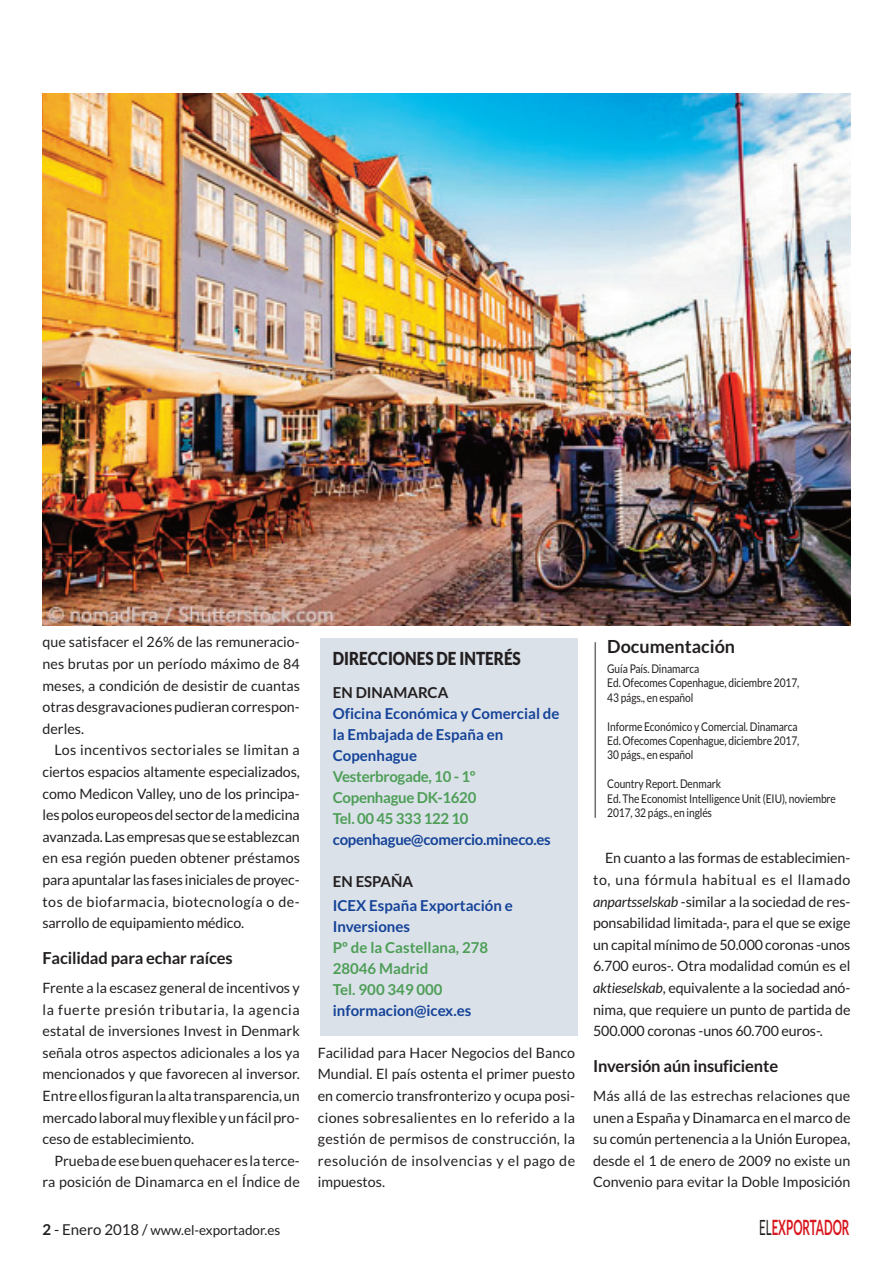
<style>
.page{position:relative;width:893px;height:1263px;background:#fff}
.page>*{position:absolute;margin:0;border:0;box-sizing:border-box;transform-origin:0 0}
.t1{font:700 21px "Lato";color:#d8171f;scale:.55 1}
.t2{font:900 18px "Lato";color:#231f20;scale:.85 1}
.t3{font:700 18px "Lato";color:#231f20}
.t4{font:700 16.5px "Lato";letter-spacing:-.01em;color:#231f20}
.t5{font:700 15px/21px "Lato";letter-spacing:-.02em;color:#154398}
.t6{font:700 15px/21px "Lato";color:#4e9e57}
.t7{font:700 15px/24px "Lato";color:#154398}
.t8{font:14.25px/21.6px "Lato";color:#231f20;text-align:justify}
.t9{font:14.25px "Lato";letter-spacing:.045em;color:#231f20}
.t10{font:14.25px "Lato";letter-spacing:.025em;color:#231f20}
.t11{font:14.25px "Lato";letter-spacing:.035em;color:#231f20}
.t12{font:13.5px "Lato";color:#231f20}
.t13{font:12px/14.4px "Lato";letter-spacing:-.01em;color:#231f20;scale:.85 1}
.s1{color:#231f20}
.s2{color:#4e9e57}
.s3{color:#154398}
.s4{font-style:italic}
.s5{font-weight:700;font-size:15px}
.s6{font-size:15px}
.s7{font-weight:400;color:#231f20}
</style>
<div class="page">
<div style="left:321px;top:639px;width:257px;height:397px;background:#dae1e9"></div>
<hr style="left:594px;top:642px;width:2px;height:176px;background:#6c6d70">
<img style="left:43px;top:93px;width:807px;height:532px">
<p class="t8" style="left:43px;top:633px;width:259px">que satisfacer el 26% de las remuneracio-</p>
<p class="t8" style="left:43px;top:654px;width:259px">nes brutas por un período máximo de 84</p>
<p class="t8" style="left:43px;top:676px;width:259px">meses, a condición de desistir de cuantas</p>
<p class="t8" style="left:43px;top:697px;width:259px">otras desgravaciones pudieran correspon-</p>
<p class="t8" style="left:43px;top:719px;width:43px">derles.</p>
<p class="t10" style="left:55px;top:745px;width:247px">Los incentivos sectoriales se limitan a</p>
<p class="t8" style="left:43px;top:762px;width:259px">ciertos espacios altamente especializados,</p>
<p class="t8" style="left:43px;top:784px;width:259px">como Medicon Valley, uno de los principa-</p>
<p class="t8" style="left:43px;top:805px;width:259px">les polos europeos del sector de la medicina</p>
<p class="t8" style="left:43px;top:827px;width:259px">avanzada. Las empresas que se establezcan</p>
<p class="t8" style="left:43px;top:849px;width:259px">en esa región pueden obtener préstamos</p>
<p class="t8" style="left:43px;top:870px;width:259px">para apuntalar las fases iniciales de proyec-</p>
<p class="t11" style="left:43px;top:896px;width:259px">tos de biofarmacia, biotecnología o de -</p>
<p class="t8" style="left:43px;top:913px;width:203px">sarrollo de equipamiento médico.</p>
<p class="t4" style="left:43px;top:952px;width:192px">Facilidad para echar raíces</p>
<p class="t8" style="left:43px;top:978px;width:259px">Frente a la escasez general de incentivos y</p>
<p class="t9" style="left:43px;top:1004px;width:259px">la fuerte presión tributaria, la agencia</p>
<p class="t8" style="left:43px;top:1021px;width:259px">estatal de inversiones Invest in Denmark</p>
<p class="t8" style="left:43px;top:1043px;width:259px">señala otros aspectos adicionales a los ya</p>
<p class="t8" style="left:43px;top:1065px;width:259px">mencionados y que favorecen al inversor.</p>
<p class="t8" style="left:43px;top:1086px;width:259px">Entre ellos figuran la alta transparencia, un</p>
<p class="t8" style="left:43px;top:1108px;width:259px">mercado laboral muy flexible y un fácil pro-</p>
<p class="t8" style="left:43px;top:1129px;width:153px">ceso de establecimiento.</p>
<p class="t8" style="left:55px;top:1151px;width:247px">Prueba de ese buen quehacer es la terce-</p>
<p class="t8" style="left:43px;top:1173px;width:259px">ra posición de Dinamarca en el Índice de</p>
<p class="t2" style="left:333px;top:648px;width:223px">DIRECCIONES DE INTERÉS</p>
<p class="t5" style="left:333px;top:683px;width:228px"><span class="s1">EN DINAMARCA<br></span>Oficina Económica y Comercial de la Embajada de España en<br>Copenhague<br><span class="s2">Vesterbrogade, 10 - 1º<br>Copenhague DK-1620<br>Tel. 00 45 333 122 10 </span>copenhague@comercio.mineco.es</p>
<p class="t7" style="left:333px;top:871px;width:181px"><span class="s1">EN ESPAÑA<br></span>ICEX España Exportación e</p>
<p class="t6" style="left:333px;top:917px;width:157px"><span class="s3">Inversiones<br></span>Pº de la Castellana, 278<br>28046 Madrid<br>Tel. 900 349 000 <span class="s3">informacion@icex.es</span></p>
<p class="t8" style="left:318px;top:1043px;width:259px">Facilidad para Hacer Negocios del Banco Mundial. El país ostenta el primer puesto en comercio transfronterizo y ocupa posi&shy;ciones sobresalientes en lo referido a la gestión de permisos de construcción, la resolución de insolvencias y el pago de impuestos.</p>
<p class="t3" style="left:607px;top:640px;width:129px">Documentación</p>
<p class="t13" style="left:607px;top:662px;width:228px">Guía País. Dinamarca<br>Ed. Ofecomes Copenhague, diciembre 2017,<br>43 págs., en español</p>
<p class="t13" style="left:607px;top:720px;width:228px">Informe Económico y Comercial. Dinamarca<br>Ed. Ofecomes Copenhague, diciembre 2017,<br>30 págs., en español</p>
<p class="t13" style="left:607px;top:777px;width:271px">Country Report. Denmark<br>Ed. The Economist Intelligence Unit (EIU), noviembre<br>2017, 32 págs., en inglés</p>
<p class="t8" style="left:593px;top:849px;width:259px;text-indent:12px">En cuanto a las formas de establecimien&shy;to, una fórmula habitual es el llamado <span class="s4">anpartsselskab</span> -similar a la sociedad de res&shy;ponsabilidad limitada-, para el que se exige un capital mínimo de 50.000 coronas -unos 6.700 euros-. Otra modalidad común es el <span class="s4">aktieselskab</span>, equivalente a la sociedad anó&shy;nima, que requiere un punto de partida de 500.000 coronas -unos 60.700 euros-.</p>
<p class="t4" style="left:593px;top:1060px;width:187px">Inversión aún insuficiente</p>
<p class="t8" style="left:593px;top:1086px;width:259px">Más allá de las estrechas relaciones que unen a España y Dinamarca en el marco de su común pertenencia a la Unión Europea, desde el 1 de enero de 2009 no existe un Convenio para evitar la Doble Imposición</p>
<p class="t12" style="left:43px;top:1225px;width:239px"><span class="s5">2</span> <span class="s6">- Enero 2018 /</span> www.el-exportador.es</p>
<p class="t1" style="left:759px;top:1220px;width:166px"><span class="s7">EL</span>EXPORTADOR</p>
</div>
